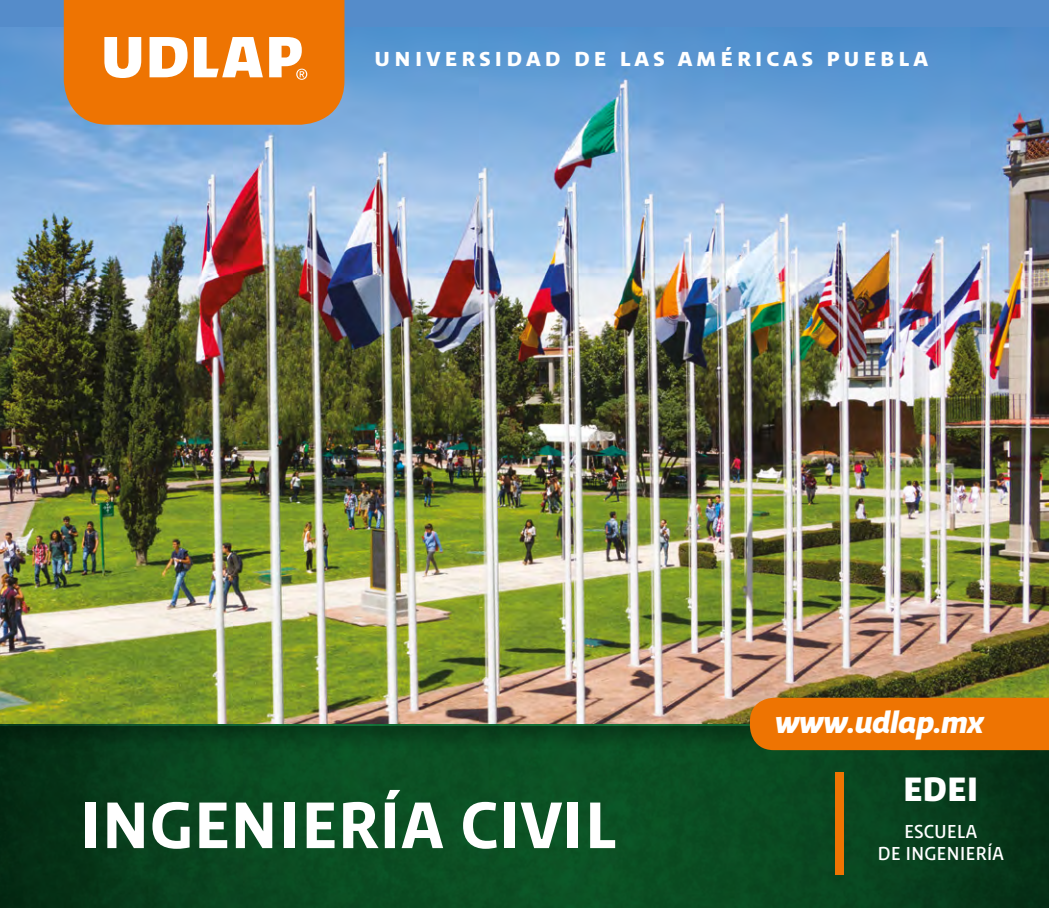
<style>
.page{position:relative;width:1049px;height:908px;background:#fff}
.page>*{position:absolute;margin:0;border:0;box-sizing:border-box;transform-origin:0 0}
.t1{font:700 70px "Udlap Text";color:#fff}
.t2{font:900 36px "Udlap Text";color:#fff}
.t3{font:italic 900 32px "Udlap Text";letter-spacing:-.025em;color:#fff}
.t4{font:700 26px "Udlap Text Sc";letter-spacing:.12em;color:#fff}
.t5{font:20px/21.6px "Udlap Text";color:#fff;text-align:center}
</style>
<div class="page">
<img style="left:0;top:748px;width:1049px;height:159px">
<div style="left:0;top:0;width:1049px;height:748px;background:#000;opacity:.26"></div>
<img style="left:0;top:0;width:1049px;height:723px">
<div style="left:750px;top:697px;width:299px;height:52px;background:#ee7402"></div>
<svg style="left:64px;top:0;width:280px;height:125px;background:#ed882a"></svg>
<div style="left:835px;top:771px;width:8px;height:102px;background:#ee7402"></div>
<p class="t4" style="left:374px;top:42px;width:556px">universidad de las américas puebla</p>
<h1 class="t1" style="left:79px;top:782px;width:540px">INGENIERÍA CIVIL</h1>
<p class="t3" style="left:773px;top:702px;width:210px">www.udlap.mx</p>
<h2 class="t2" style="left:903px;top:765px;width:78px">EDEI</h2>
<p class="t5" style="left:877px;top:820px;width:128px">ESCUELA<br>DE INGENIERÍA</p>
</div>
